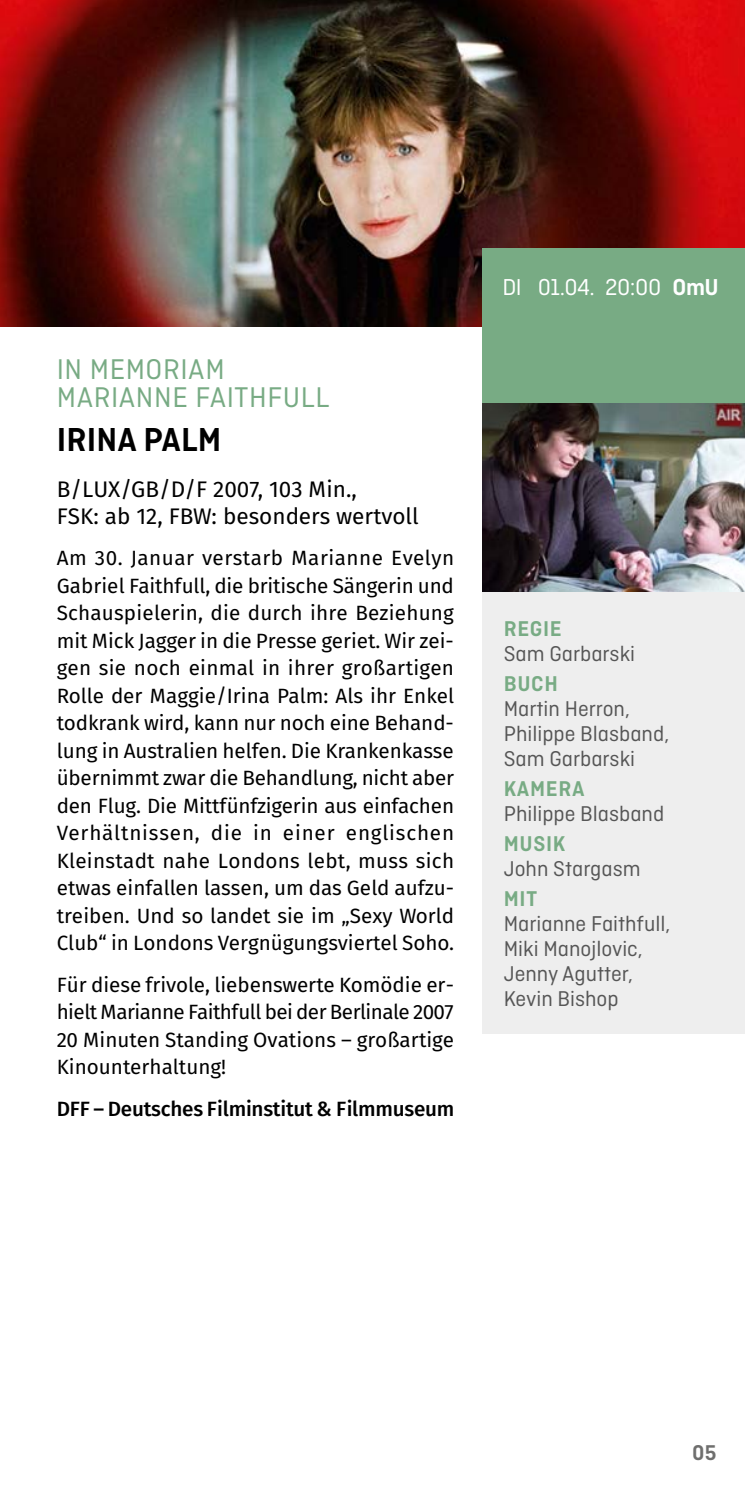
<style>
.page{position:relative;width:745px;height:1489px;background:#fff}
.page>*{position:absolute;margin:0;border:0;box-sizing:border-box;transform-origin:0 0}
.t1{font:600 35px "Ciutadella";letter-spacing:.005em;color:#000}
.t2{font:30px/27.5px "Ciutadella";letter-spacing:.02em;color:#78ab84}
.t3{font:24.25px "Ciutadella";letter-spacing:-.02em;color:#fff}
.t4{font:22.5px/25px "Ciutadella";color:#565656}
.t5{font:22.5px/27.5px "Fira Sans";color:#000}
.t6{font:600 22.5px "Ciutadella";letter-spacing:.03em;color:#78ab84}
.t7{font:600 22.5px "Ciutadella";color:#6f6f6e}
.t8{font:20.5px/27.5px "Fira Sans";color:#000;text-align:justify}
.t9{font:500 20.5px "Fira Sans";letter-spacing:-.01em;color:#000}
.s1{font-weight:600}
</style>
<div class="page">
<img style="left:0;top:0;width:744px;height:326px">
<div style="left:482px;top:248px;width:262px;height:156px;background:#78ab84"></div>
<div style="left:482px;top:590px;width:262px;height:444px;background:#eee"></div>
<img style="left:482px;top:404px;width:262px;height:187px">
<h2 class="t2" style="left:57px;top:355px;width:274px">IN MEMORIAM<br>MARIANNE FAITHFULL</h2>
<h1 class="t1" style="left:57px;top:419px;width:166px">IRINA PALM</h1>
<p class="t5" style="left:57px;top:475px;width:363px">B/LUX/GB/D/F 2007, 103 Min.,<br>FSK: ab 12, FBW: besonders wertvoll</p>
<p class="t8" style="left:57px;top:544px;width:399px">Am 30. Januar verstarb Marianne Evelyn Gabriel Faithfull, die britische Sängerin und Schauspielerin, die durch ihre Beziehung mit Mick Jagger in die Presse geriet. Wir zei&shy;gen sie noch einmal in ihrer großartigen Rolle der Maggie/Irina Palm: Als ihr Enkel todkrank wird, kann nur noch eine Behand&shy;lung in Australien helfen. Die Krankenkasse übernimmt zwar die Behandlung, nicht aber den Flug. Die Mittfünfzigerin aus einfachen Verhältnissen, die in einer englischen Kleinstadt nahe Londons lebt, muss sich etwas einfallen lassen, um das Geld aufzu&shy;treiben. Und so landet sie im „Sexy World Club“ in Londons Vergnügungsviertel Soho.</p>
<p class="t8" style="left:57px;top:970px;width:398px">Für diese frivole, liebenswerte Komödie er&shy;hielt Marianne Faithfull bei der Berlinale 2007<br>20 Minuten Standing Ovations – großartige Kinounterhaltung!</p>
<p class="t9" style="left:57px;top:1091px;width:399px">DFF – Deutsches Filminstitut &amp; Filmmuseum</p>
<p class="t3" style="left:502px;top:273px;width:218px">DI 01.04. 20:00 <span class="s1">OmU</span></p>
<p class="t6" style="left:503px;top:615px;width:59px">REGIE</p>
<p class="t4" style="left:503px;top:640px;width:133px">Sam Garbarski</p>
<p class="t6" style="left:503px;top:670px;width:56px">BUCH</p>
<p class="t4" style="left:503px;top:695px;width:167px">Martin Herron,<br>Philippe Blasband,<br>Sam Garbarski</p>
<p class="t6" style="left:503px;top:775px;width:82px">KAMERA</p>
<p class="t4" style="left:503px;top:800px;width:162px">Philippe Blasband</p>
<p class="t6" style="left:503px;top:830px;width:63px">MUSIK</p>
<p class="t4" style="left:503px;top:855px;width:138px">John Stargasm</p>
<p class="t6" style="left:503px;top:885px;width:35px">MIT</p>
<p class="t4" style="left:503px;top:910px;width:168px">Marianne Faithfull,<br>Miki Manojlovic,<br>Jenny Agutter,<br>Kevin Bishop</p>
<p class="t7" style="left:691px;top:1439px;width:26px">05</p>
</div>
